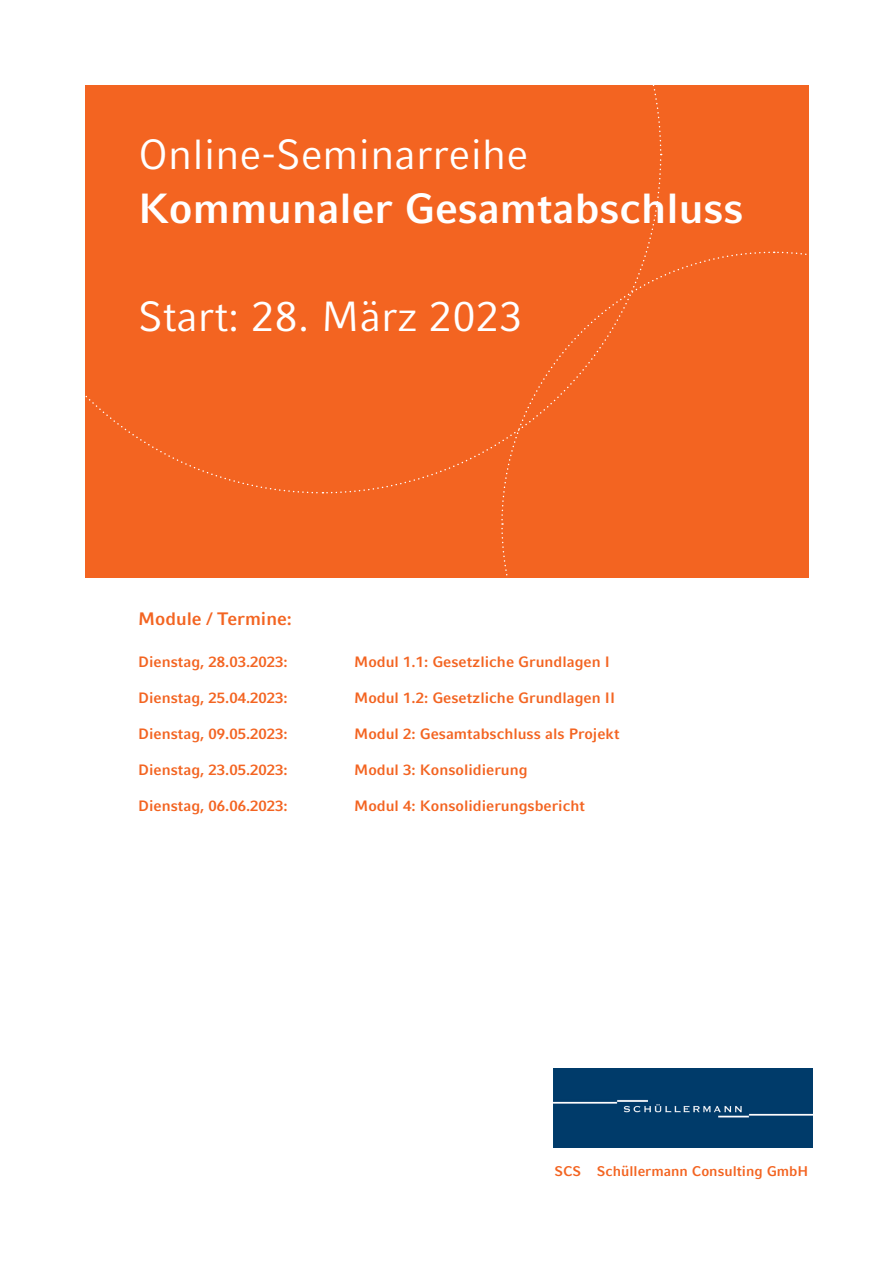
<style>
.page{position:relative;width:893px;height:1263px;background:#fff}
.page>*{position:absolute;margin:0;border:0;box-sizing:border-box;transform-origin:0 0}
.t1{font:42px "Compatil Fact LT Pro";color:#fff}
.t2{font:700 42px "Compatil Fact LT Pro";color:#fff}
.t3{font:700 18px "Compatil Fact LT Pro";color:#f36421}
.t4{font:700 15px "Compatil Fact LT Pro";color:#f36421}
.t5{font:700 13.95px "Compatil Fact LT Pro";color:#f36421}
</style>
<div class="page">
<div style="left:85px;top:85px;width:724px;height:493px;background:#f36421"></div>
<svg style="left:326px;top:155px;width:336px;height:339px"></svg>
<div style="left:553px;top:1069px;width:259px;height:79px;background:#003b6a"></div>
<p class="t1" style="left:138px;top:130px;width:392px">Online-Seminarreihe</p>
<p class="t2" style="left:138px;top:184px;width:607px">Kommunaler Gesamtabschluss</p>
<p class="t1" style="left:138px;top:292px;width:386px">Start: 28. März 2023</p>
<p class="t3" style="left:138px;top:608px;width:155px">Module / Termine:</p>
<p class="t4" style="left:138px;top:653px;width:151px">Dienstag, 28.03.2023:</p>
<p class="t4" style="left:354px;top:653px;width:257px">Modul 1.1: Gesetzliche Grundlagen I</p>
<p class="t4" style="left:138px;top:689px;width:151px">Dienstag, 25.04.2023:</p>
<p class="t4" style="left:354px;top:689px;width:262px">Modul 1.2: Gesetzliche Grundlagen II</p>
<p class="t4" style="left:138px;top:725px;width:151px">Dienstag, 09.05.2023:</p>
<p class="t4" style="left:354px;top:725px;width:267px">Modul 2: Gesamtabschluss als Projekt</p>
<p class="t4" style="left:138px;top:761px;width:151px">Dienstag, 23.05.2023:</p>
<p class="t4" style="left:354px;top:761px;width:175px">Modul 3: Konsolidierung</p>
<p class="t4" style="left:138px;top:797px;width:151px">Dienstag, 06.06.2023:</p>
<p class="t4" style="left:354px;top:797px;width:232px">Modul 4: Konsolidierungsbericht</p>
<p class="t5" style="left:554px;top:1163px;width:256px">SCS Schüllermann Consulting GmbH</p>
</div>
